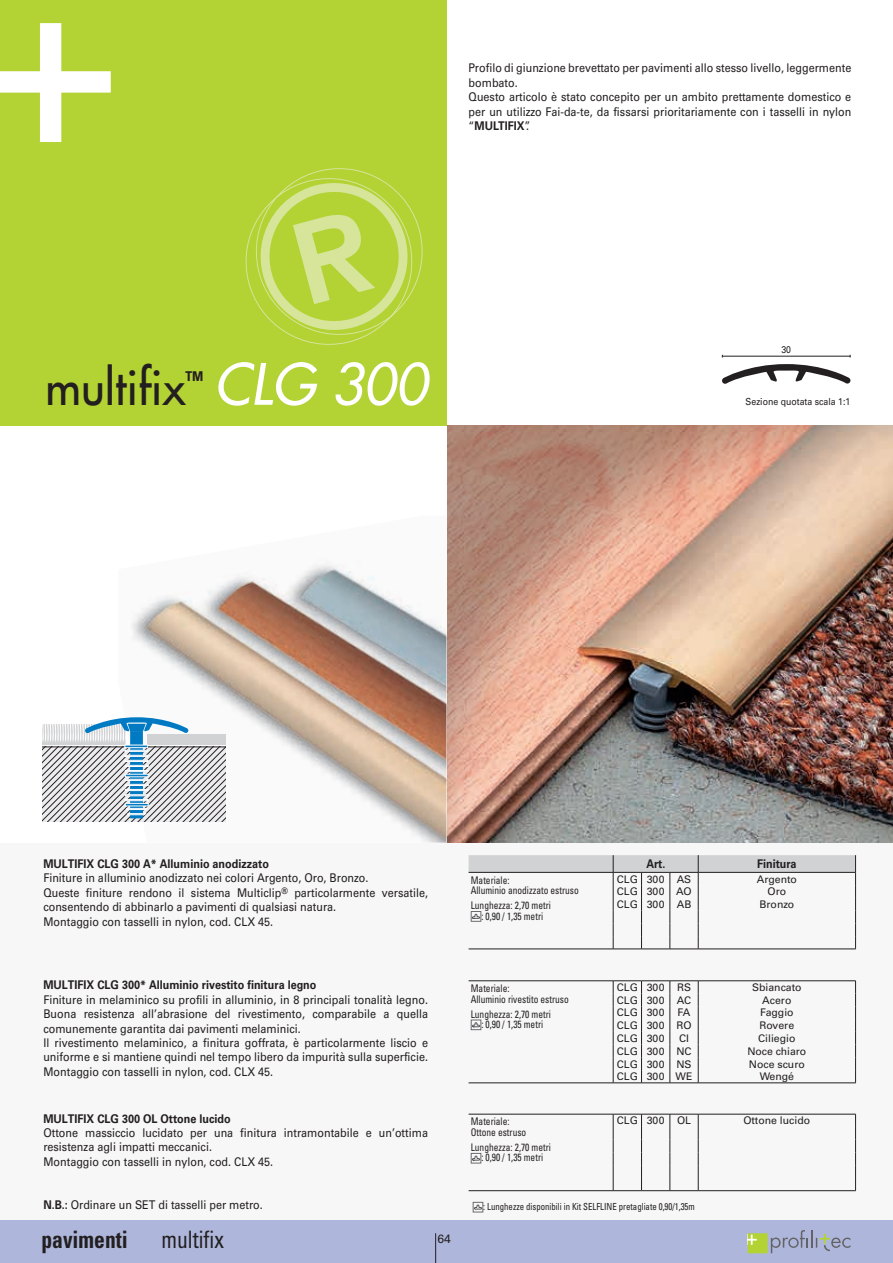
<style>
.page{position:relative;width:893px;height:1263px;background:#fff}
.page>*{position:absolute;margin:0;border:0;box-sizing:border-box;transform-origin:0 0}
.t1{font:italic 55.5px "Futura LT";color:#fff}
.t2{font:46.5px "Futura LT";color:#231f20}
.t3{font:700 condensed 24px "Univers LT Std";color:#231f20;scale:.9 1}
.t4{font:condensed 24px "Univers LT Std";color:#231f20;scale:.9 1}
.t5{font:700 condensed 13.5px "Univers LT Std";color:#231f20}
.t6{font:12px/14.4px "Univers LT Std";color:#231f20;scale:.9 1}
.t7{font:700 12px "Univers LT Std";color:#231f20;scale:.9 1}
.t8{font:12px "Univers LT Std";color:#231f20}
.t9{font:condensed 10.5px/10.5px "Univers LT Std";color:#231f20;scale:.9 1}
.t10{font:10.5px "Univers LT Std";color:#231f20}
.t11{font:condensed 9.75px "Univers LT Std";color:#231f20;scale:.9 1}
.t12{font:9.75px "Univers LT Std";color:#231f20;scale:.9 1}
.s1{font-weight:700}
</style>
<div class="page">
<div style="left:0;top:843px;width:893px;height:396px;background:#f7f7f8"></div>
<div style="left:0;top:0;width:446px;height:426px;background:#b3d234"></div>
<svg style="left:0;top:23px;width:111px;height:119px"></svg>
<div style="left:0;top:1220px;width:893px;height:43px;background:#aeb7db"></div>
<svg style="left:748px;top:1230px;width:102px;height:23px"></svg>
<hr style="left:435px;top:1233px;width:1px;height:30px;background:#231f20">
<svg style="left:246px;top:168px;width:176px;height:177px"></svg>
<img style="left:118px;top:562px;width:328px;height:281px">
<img style="left:447px;top:426px;width:446px;height:417px">
<svg style="left:722px;top:364px;width:128px;height:20px"></svg>
<svg style="left:43px;top:717px;width:182px;height:104px;background:#bac4cb"></svg>
<div style="left:125px;top:745px;width:23px;height:3px;background:#007ac2;border:1px solid #fff"></div>
<hr style="left:722px;top:356px;width:128px;height:1px;background:#231f20">
<svg style="left:469px;top:855px;width:387px;height:95px"></svg>
<hr style="left:469px;top:980px;width:144px;height:1px;background:#231f20">
<hr style="left:698px;top:980px;width:158px;height:1px;background:#231f20">
<svg style="left:855px;top:981px;width:1px;height:101px"></svg>
<svg style="left:613px;top:980px;width:86px;height:103px"></svg>
<hr style="left:698px;top:1082px;width:158px;height:1px;background:#231f20">
<hr style="left:469px;top:1082px;width:144px;height:1px;background:#231f20">
<svg style="left:471px;top:1019px;width:10px;height:11px"></svg>
<hr style="left:469px;top:1114px;width:144px;height:1px;background:#231f20">
<hr style="left:698px;top:1114px;width:158px;height:1px;background:#231f20">
<svg style="left:855px;top:1114px;width:1px;height:76px"></svg>
<hr style="left:469px;top:1190px;width:144px;height:1px;background:#231f20">
<svg style="left:613px;top:1114px;width:86px;height:77px"></svg>
<hr style="left:698px;top:1190px;width:158px;height:1px;background:#231f20">
<svg style="left:471px;top:1153px;width:10px;height:10px"></svg>
<svg style="left:473px;top:1202px;width:10px;height:10px"></svg>
<p class="t6" style="left:469px;top:61px;width:427px">Profilo di giunzione brevettato per pavimenti allo stesso livello, leggermente bombato.<br>Questo articolo è stato concepito per un ambito prettamente domestico e per un utilizzo Fai-da-te, da fissarsi prioritariamente con i tasselli in nylon “<span class="s1">MULTIFIX</span>”.</p>
<h2 class="t2" style="left:45px;top:357px;width:142px">multifix</h2>
<p class="t5" style="left:186px;top:368px;width:19px">TM</p>
<h1 class="t1" style="left:214px;top:350px;width:215px">CLG 300</h1>
<p class="t12" style="left:781px;top:343px;width:12px">30</p>
<p class="t12" style="left:746px;top:396px;width:118px">Sezione quotata scala 1:1</p>
<p class="t7" style="left:43px;top:857px;width:252px">MULTIFIX CLG 300 A* Alluminio anodizzato</p>
<p class="t6" style="left:43px;top:871px;width:429px">Finiture in alluminio anodizzato nei colori Argento, Oro, Bronzo.<br>Queste finiture rendono il sistema Multiclip<sup>®</sup> particolarmente versatile, consentendo di abbinarlo a pavimenti di qualsiasi natura.<br>Montaggio con tasselli in nylon, cod. CLX 45.</p>
<p class="t7" style="left:646px;top:857px;width:23px">Art.</p>
<p class="t7" style="left:757px;top:857px;width:45px">Finitura</p>
<p class="t9" style="left:471px;top:874px;width:122px">Materiale:<br>Alluminio anodizzato estruso</p>
<p class="t10" style="left:617px;top:872px;width:76px">CLG 300 AS</p>
<p class="t10" style="left:757px;top:872px;width:42px">Argento</p>
<p class="t10" style="left:617px;top:885px;width:76px">CLG 300 AO</p>
<p class="t10" style="left:767px;top:885px;width:20px">Oro</p>
<p class="t9" style="left:471px;top:900px;width:91px;text-align:center">Lunghezza: 2,70 metri : 0,90 / 1,35 metri</p>
<p class="t10" style="left:617px;top:898px;width:76px">CLG 300 AB</p>
<p class="t10" style="left:759px;top:898px;width:36px">Bronzo</p>
<p class="t7" style="left:43px;top:978px;width:305px">MULTIFIX CLG 300* Alluminio rivestito finitura legno</p>
<p class="t6" style="left:43px;top:992px;width:429px">Finiture in melaminico su profili in alluminio, in 8 principali tonalità legno.<br>Buona resistenza all’abrasione del rivestimento, comparabile a quella comunemente garantita dai pavimenti melaminici.<br>Il rivestimento melaminico, a finitura goffrata, è particolarmente liscio e uniforme e si mantiene quindi nel tempo libero da impurità sulla superficie.<br>Montaggio con tasselli in nylon, cod. CLX 45.</p>
<p class="t7" style="left:43px;top:1111px;width:210px">MULTIFIX CLG 300 OL Ottone lucido</p>
<p class="t6" style="left:43px;top:1126px;width:429px">Ottone massiccio lucidato per una finitura intramontabile e un’ottima resistenza agli impatti meccanici.<br>Montaggio con tasselli in nylon, cod. CLX 45.</p>
<p class="t6" style="left:43px;top:1198px;width:245px"><span class="s1">N.B.:</span> Ordinare un SET di tasselli per metro.</p>
<h3 class="t3" style="left:41px;top:1225px;width:98px">pavimenti</h3>
<h3 class="t4" style="left:162px;top:1225px;width:71px">multifix</h3>
<p class="t8" style="left:438px;top:1232px;width:15px">64</p>
<p class="t9" style="left:471px;top:983px;width:111px">Materiale:<br>Alluminio rivestito estruso</p>
<p class="t10" style="left:617px;top:981px;width:76px">CLG 300 RS</p>
<p class="t10" style="left:752px;top:981px;width:51px">Sbiancato</p>
<p class="t10" style="left:617px;top:994px;width:76px">CLG 300 AC</p>
<p class="t10" style="left:762px;top:994px;width:31px">Acero</p>
<p class="t9" style="left:471px;top:1008px;width:91px;text-align:center">Lunghezza: 2,70 metri : 0,90 / 1,35 metri</p>
<p class="t10" style="left:617px;top:1006px;width:75px">CLG 300 FA</p>
<p class="t10" style="left:760px;top:1006px;width:35px">Faggio</p>
<p class="t10" style="left:617px;top:1019px;width:76px">CLG 300 RO</p>
<p class="t10" style="left:760px;top:1019px;width:36px">Rovere</p>
<p class="t10" style="left:617px;top:1032px;width:49px">CLG 300</p>
<p class="t10" style="left:679px;top:1032px;width:11px">CI</p>
<p class="t10" style="left:758px;top:1032px;width:39px">Ciliegio</p>
<p class="t10" style="left:617px;top:1045px;width:76px">CLG 300 NC</p>
<p class="t10" style="left:747px;top:1045px;width:60px">Noce chiaro</p>
<p class="t10" style="left:617px;top:1057px;width:76px">CLG 300 NS</p>
<p class="t10" style="left:749px;top:1057px;width:58px">Noce scuro</p>
<p class="t10" style="left:617px;top:1070px;width:77px">CLG 300 WE</p>
<p class="t10" style="left:760px;top:1070px;width:36px">Wengé</p>
<p class="t9" style="left:471px;top:1116px;width:63px">Materiale:<br>Ottone estruso</p>
<p class="t10" style="left:617px;top:1114px;width:76px">CLG 300 OL</p>
<p class="t10" style="left:743px;top:1114px;width:68px">Ottone lucido</p>
<p class="t9" style="left:471px;top:1142px;width:91px;text-align:center">Lunghezza: 2,70 metri : 0,90 / 1,35 metri</p>
<p class="t11" style="left:483px;top:1200px;width:237px">: Lunghezze disponibili in Kit SELFLINE pretagliate 0,90/1,35m</p>
</div>
